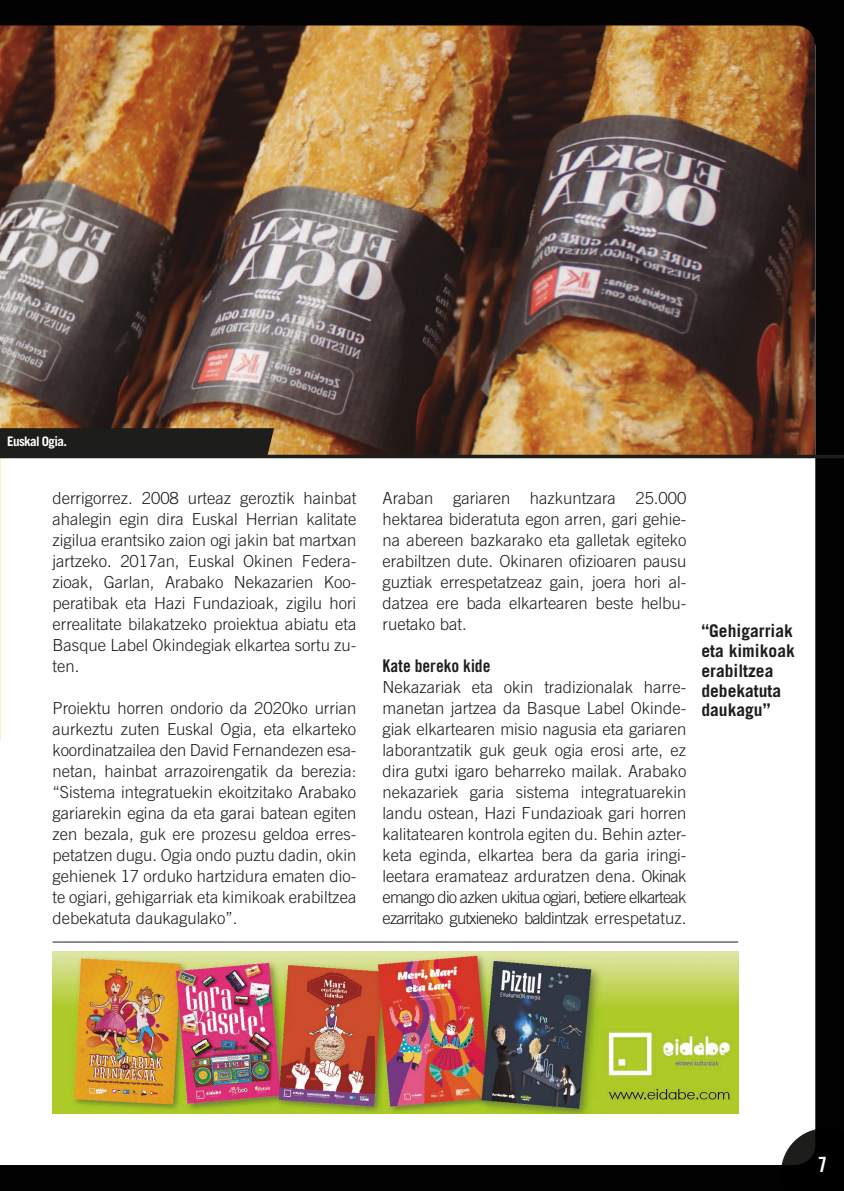
<style>
.page{position:relative;width:844px;height:1191px;background:#fff}
.page>*{position:absolute;margin:0;border:0;box-sizing:border-box;transform-origin:0 0}
.t1{font:21px "Trade Gothic LT Std Bd Cn 20";color:#fff}
.t2{font:700 17.5px/19.9px "Trade Gothic LT Std";color:#1d1d1b}
.testua{font:17.5px "Trade Gothic LT Std Bd Cn 20";color:#1d1d1b}
.testua-2{font:300 16.62px/21px "Trade Gothic LT Std";color:#1d1d1b;text-align:justify}
.argazki_oina{font:700 13.12px "Trade Gothic LT Std";letter-spacing:-.05em;color:#fff}
</style>
<div class="page">
<img style="left:0;top:0;width:843px;height:1191px">
<hr style="left:0;top:455px;width:843px;height:3px;background:#1d1d1b">
<hr style="left:52px;top:941px;width:686px;height:1px;background:#1d1d1b">
<img style="left:53px;top:951px;width:684px;height:162px">
<div style="left:0;top:428px;width:274px;height:27px;background:#1d1d1b"></div>
<svg style="left:780px;top:1128px;width:63px;height:63px;background:#232323"></svg>
<p class="argazki_oina" style="left:7px;top:433px;width:61px">Euskal Ogia.</p>
<p class="testua-2" style="left:52px;top:487px;width:305px">derrigorrez. 2008 urteaz geroztik hainbat ahalegin egin dira Euskal Herrian kalitate zigilua erantsiko zaion ogi jakin bat martxan jartzeko. 2017an, Euskal Okinen Federa&shy;zioak, Garlan, Arabako Nekazarien Koo&shy;peratibak eta Hazi Fundazioak, zigilu hori errealitate bilakatzeko proiektua abiatu eta Basque Label Okindegiak elkartea sortu zu&shy;ten.</p>
<p class="testua-2" style="left:52px;top:697px;width:305px">Proiektu horren ondorio da 2020ko urrian aurkeztu zuten Euskal Ogia, eta elkarteko koordinatzailea den David Fernandezen esa&shy;netan, hainbat arrazoirengatik da berezia: “Sistema integratuekin ekoitzitako Arabako gariarekin egina da eta garai batean egiten zen bezala, guk ere prozesu geldoa erres&shy;petatzen dugu. Ogia ondo puztu dadin, okin gehienek 17 orduko hartzidura ematen dio&shy;te ogiari, gehigarriak eta kimikoak erabiltzea debekatuta daukagulako”.</p>
<p class="testua-2" style="left:382px;top:487px;width:305px">Araban gariaren hazkuntzara 25.000 hektarea bideratuta egon arren, gari gehie&shy;na abereen bazkarako eta galletak egiteko erabiltzen dute. Okinaren ofizioaren pausu guztiak errespetatzeaz gain, joera hori al&shy;datzea ere bada elkartearen beste helbu&shy;ruetako bat.</p>
<p class="testua" style="left:382px;top:655px;width:109px">Kate bereko kide</p>
<p class="testua-2" style="left:382px;top:676px;width:305px">Nekazariak eta okin tradizionalak harre&shy;manetan jartzea da Basque Label Okinde&shy;giak elkartearen misio nagusia eta gariaren laborantzatik guk geuk ogia erosi arte, ez dira gutxi igaro beharreko mailak. Arabako nekazariek garia sistema integratuarekin landu ostean, Hazi Fundazioak gari horren kalitatearen kontrola egiten du. Behin azter&shy;keta eginda, elkartea bera da garia iringi&shy;leetara eramateaz arduratzen dena. Okinak emango dio azken ukitua ogiari, betiere elkarteak ezarritako gutxieneko baldintzak errespetatuz.</p>
<p class="t2" style="left:701px;top:620px;width:95px">“Gehigarriak eta kimikoak erabiltzea debekatuta daukagu”</p>
<p class="t1" style="left:817px;top:1152px;width:11px">7</p>
</div>
